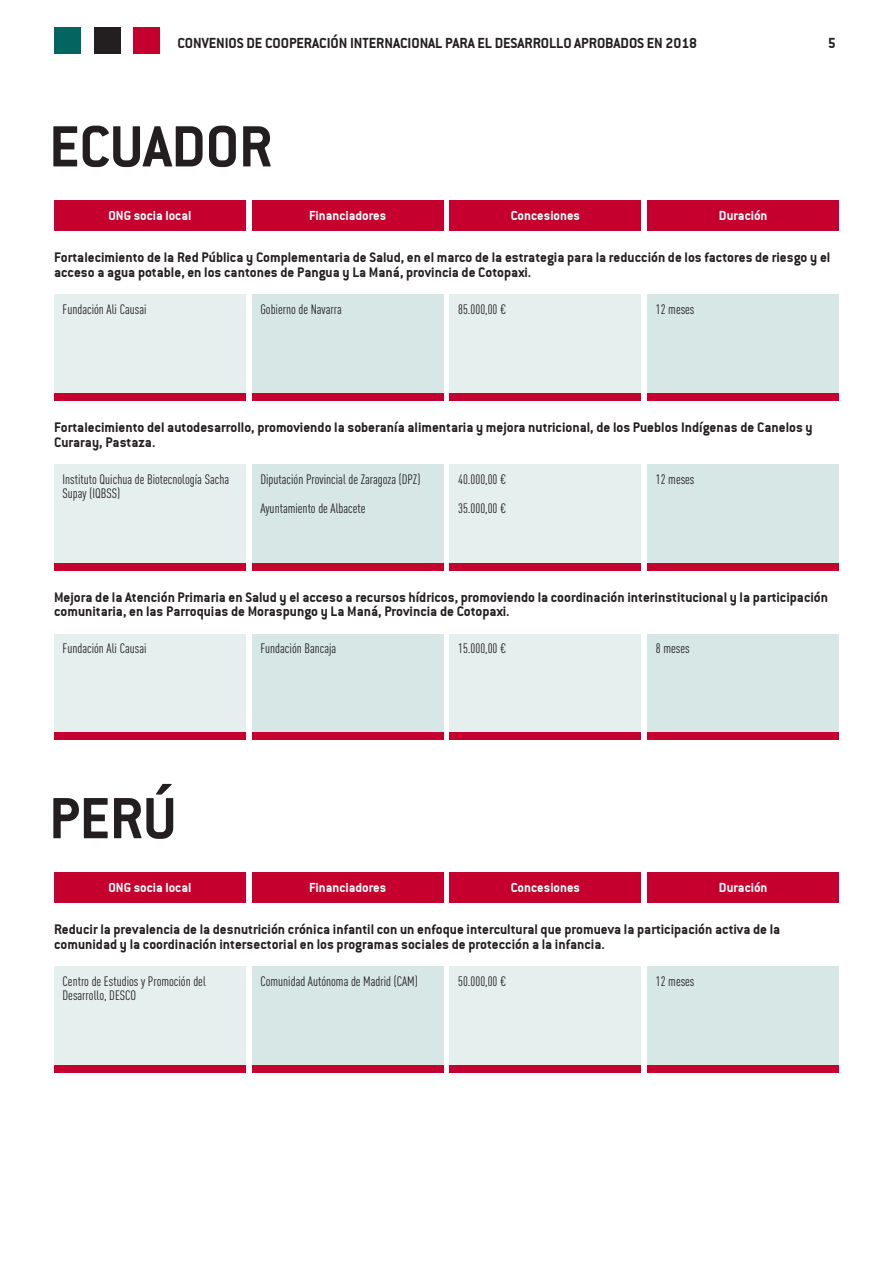
<style>
.page{position:relative;width:893px;height:1263px;background:#fff}
.page>*{position:absolute;margin:0;border:0;box-sizing:border-box;transform-origin:0 0}
.t1{font:63.75px "Conduit ITCTT Bold";letter-spacing:-.005em;color:#231f20}
.t2{font:15.75px "Conduit ITCTT Bold";letter-spacing:-.005em;color:#231f20}
.t3{font:15px/14.5px "Conduit ITCTT Bold";color:#231f20}
.t4{font:14.25px "Conduit ITCTT Bold";color:#fff}
.t5{font:13.5px/14.5px "DIN Cond";color:#231f20}
</style>
<div class="page">
<div style="left:134px;top:27px;width:26px;height:27px;background:#c5002e"></div>
<div style="left:94px;top:27px;width:26px;height:27px;background:#231f20"></div>
<div style="left:54px;top:27px;width:27px;height:27px;background:#00665f"></div>
<div style="left:54px;top:200px;width:192px;height:31px;background:#c5002e"></div>
<div style="left:54px;top:872px;width:192px;height:30px;background:#c5002e"></div>
<div style="left:450px;top:200px;width:191px;height:31px;background:#c5002e"></div>
<div style="left:450px;top:872px;width:191px;height:30px;background:#c5002e"></div>
<div style="left:252px;top:200px;width:191px;height:31px;background:#c5002e"></div>
<div style="left:252px;top:872px;width:191px;height:30px;background:#c5002e"></div>
<div style="left:647px;top:200px;width:192px;height:31px;background:#c5002e"></div>
<div style="left:647px;top:872px;width:192px;height:30px;background:#c5002e"></div>
<div style="left:450px;top:295px;width:191px;height:98px;background:#e5efee"></div>
<div style="left:450px;top:393px;width:191px;height:8px;background:#c5002e"></div>
<div style="left:54px;top:295px;width:192px;height:98px;background:#e5efee"></div>
<div style="left:54px;top:393px;width:192px;height:8px;background:#c5002e"></div>
<div style="left:647px;top:295px;width:192px;height:98px;background:#d6e7e5"></div>
<div style="left:647px;top:393px;width:192px;height:8px;background:#c5002e"></div>
<div style="left:252px;top:295px;width:191px;height:98px;background:#d6e7e5"></div>
<div style="left:252px;top:393px;width:191px;height:8px;background:#c5002e"></div>
<div style="left:450px;top:966px;width:191px;height:99px;background:#e5efee"></div>
<div style="left:450px;top:1065px;width:191px;height:7px;background:#c5002e"></div>
<div style="left:54px;top:966px;width:192px;height:99px;background:#e5efee"></div>
<div style="left:54px;top:1065px;width:192px;height:7px;background:#c5002e"></div>
<div style="left:647px;top:966px;width:192px;height:99px;background:#d6e7e5"></div>
<div style="left:647px;top:1065px;width:192px;height:7px;background:#c5002e"></div>
<div style="left:252px;top:966px;width:191px;height:99px;background:#d6e7e5"></div>
<div style="left:252px;top:1065px;width:191px;height:7px;background:#c5002e"></div>
<div style="left:450px;top:464px;width:191px;height:99px;background:#e5efee"></div>
<div style="left:450px;top:563px;width:191px;height:7px;background:#c5002e"></div>
<div style="left:54px;top:464px;width:192px;height:99px;background:#e5efee"></div>
<div style="left:54px;top:563px;width:192px;height:7px;background:#c5002e"></div>
<div style="left:647px;top:464px;width:192px;height:99px;background:#d6e7e5"></div>
<div style="left:647px;top:563px;width:192px;height:7px;background:#c5002e"></div>
<div style="left:252px;top:464px;width:191px;height:99px;background:#d6e7e5"></div>
<div style="left:252px;top:563px;width:191px;height:7px;background:#c5002e"></div>
<div style="left:450px;top:634px;width:191px;height:99px;background:#e5efee"></div>
<div style="left:450px;top:733px;width:191px;height:7px;background:#c5002e"></div>
<div style="left:54px;top:634px;width:192px;height:99px;background:#e5efee"></div>
<div style="left:54px;top:733px;width:192px;height:7px;background:#c5002e"></div>
<div style="left:647px;top:634px;width:192px;height:99px;background:#d6e7e5"></div>
<div style="left:647px;top:733px;width:192px;height:7px;background:#c5002e"></div>
<div style="left:252px;top:634px;width:191px;height:99px;background:#d6e7e5"></div>
<div style="left:252px;top:733px;width:191px;height:7px;background:#c5002e"></div>
<p class="t2" style="left:177px;top:34px;width:521px">CONVENIOS DE COOPERACIÓN INTERNACIONAL PARA EL DESARROLLO APROBADOS EN 2018</p>
<p class="t2" style="left:828px;top:34px;width:9px">5</p>
<p class="t1" style="left:49px;top:109px;width:225px">ECUADOR</p>
<p class="t4" style="left:108px;top:207px;width:85px">ONG socia local</p>
<p class="t4" style="left:309px;top:207px;width:79px">Financiadores</p>
<p class="t4" style="left:511px;top:207px;width:71px">Concesiones</p>
<p class="t4" style="left:719px;top:207px;width:50px">Duración</p>
<p class="t3" style="left:54px;top:250px;width:778px">Fortalecimiento de la Red Pública y Complementaria de Salud, en el marco de la estrategia para la reducción de los factores de riesgo y el acceso a agua potable, en los cantones de Pangua y La Maná, provincia de Cotopaxi.</p>
<p class="t5" style="left:63px;top:302px;width:85px">Fundación Ali Causai</p>
<p class="t5" style="left:260px;top:302px;width:83px">Gobierno de Navarra</p>
<p class="t5" style="left:458px;top:302px;width:49px">85.000,00 €</p>
<p class="t5" style="left:656px;top:302px;width:40px">12 meses</p>
<p class="t3" style="left:54px;top:420px;width:760px">Fortalecimiento del autodesarrollo, promoviendo la soberanía alimentaria y mejora nutricional, de los Pueblos Indígenas de Canelos y<br>Curaray, Pastaza.</p>
<p class="t5" style="left:63px;top:471px;width:168px">Instituto Quichua de Biotecnología Sacha<br>Supay (IQBSS)</p>
<p class="t5" style="left:260px;top:471px;width:161px">Diputación Provincial de Zaragoza (DPZ)</p>
<p class="t5" style="left:656px;top:471px;width:40px">12 meses</p>
<p class="t5" style="left:260px;top:501px;width:107px">Ayuntamiento de Albacete</p>
<p class="t5" style="left:458px;top:471px;width:49px">40.000,00 €</p>
<p class="t5" style="left:458px;top:501px;width:49px">35.000,00 €</p>
<p class="t3" style="left:54px;top:589px;width:776px">Mejora de la Atención Primaria en Salud y el acceso a recursos hídricos, promoviendo la coordinación interinstitucional y la participación comunitaria, en las Parroquias de Moraspungo y La Maná, Provincia de Cotopaxi.</p>
<p class="t5" style="left:63px;top:641px;width:85px">Fundación Ali Causai</p>
<p class="t5" style="left:260px;top:641px;width:77px">Fundación Bancaja</p>
<p class="t5" style="left:458px;top:641px;width:49px">15.000,00 €</p>
<p class="t5" style="left:656px;top:641px;width:35px">8 meses</p>
<p class="t1" style="left:49px;top:781px;width:129px">PERÚ</p>
<p class="t4" style="left:108px;top:879px;width:85px">ONG socia local</p>
<p class="t4" style="left:309px;top:879px;width:79px">Financiadores</p>
<p class="t4" style="left:511px;top:879px;width:71px">Concesiones</p>
<p class="t4" style="left:719px;top:879px;width:50px">Duración</p>
<p class="t3" style="left:54px;top:922px;width:728px">Reducir la prevalencia de la desnutrición crónica infantil con un enfoque intercultural que promueva la participación activa de la comunidad y la coordinación intersectorial en los programas sociales de protección a la infancia.</p>
<p class="t5" style="left:260px;top:973px;width:159px">Comunidad Autónoma de Madrid (CAM)</p>
<p class="t5" style="left:656px;top:973px;width:40px">12 meses</p>
<p class="t5" style="left:63px;top:973px;width:145px">Centro de Estudios y Promoción del</p>
<p class="t5" style="left:458px;top:973px;width:49px">50.000,00 €</p>
<p class="t5" style="left:63px;top:988px;width:75px">Desarrollo, DESCO</p>
</div>
